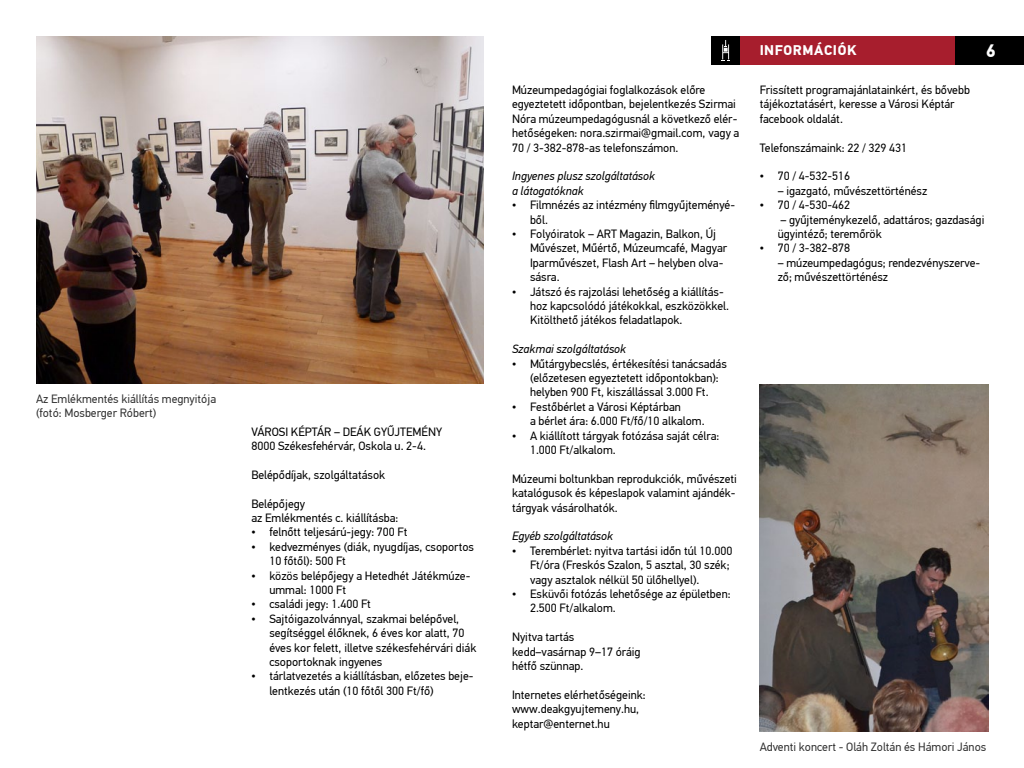
<style>
.page{position:relative;width:1024px;height:768px;background:#fff}
.page>*{position:absolute;margin:0;border:0;box-sizing:border-box;transform-origin:0 0}
.t1{font:700 18px "PF Din Text Pro";color:#fff}
.t2{font:700 14px "PF Din Text Pro";color:#fff}
.t3{font:12px/14.4px "PF Din Text Pro";color:#000}
.t4{font:italic 12px/14.4px "PF Din Text Pro";color:#000}
.s1{font-family:"Times New Roman"}
</style>
<div class="page">
<div style="left:955px;top:36px;width:69px;height:28px;background:#000"></div>
<img style="left:36px;top:36px;width:448px;height:348px">
<div style="left:740px;top:36px;width:215px;height:28px;background:#a71e2d"></div>
<div style="left:711px;top:36px;width:29px;height:28px;background:#000"></div>
<svg style="left:721px;top:40px;width:9px;height:21px"></svg>
<img style="left:760px;top:384px;width:228px;height:348px">
<p class="t3" style="left:36px;top:392px;width:182px">Az Emlékmentés kiállítás megnyitója (fotó: Mosberger Róbert)</p>
<p class="t3" style="left:251px;top:424px;width:178px">VÁROSI KÉPTÁR – DEÁK GYŰJTEMÉNY<br>8000 Székesfehérvár, Oskola u. 2-4.</p>
<p class="t3" style="left:251px;top:468px;width:135px">Belépődíjak, szolgáltatások</p>
<p class="t3" style="left:251px;top:496px;width:149px">Belépőjegy<br>az Emlékmentés c. kiállításba:</p>
<p class="t3" style="left:251px;top:525px;width:158px"><span class="s1">•</span> felnőtt teljesárú-jegy: 700 Ft</p>
<p class="t3" style="left:269px;top:540px;width:206px;text-indent:-18px"><span class="s1">•</span> kedvezményes (diák, nyugdíjas, csoportos<br>10 főtől): 500 Ft</p>
<p class="t3" style="left:269px;top:568px;width:203px;text-indent:-18px"><span class="s1">•</span> közös belépőjegy a Hetedhét Játékmúze&shy;ummal: 1000 Ft</p>
<p class="t3" style="left:251px;top:597px;width:121px"><span class="s1">•</span> családi jegy: 1.400 Ft</p>
<p class="t3" style="left:269px;top:612px;width:209px;text-indent:-18px"><span class="s1">•</span> Sajtóigazolvánnyal, szakmai belépővel, segítséggel élőknek, 6 éves kor alatt, 70 éves kor felett, illetve székesfehérvári diák csoportoknak ingyenes</p>
<p class="t3" style="left:269px;top:669px;width:206px;text-indent:-18px"><span class="s1">•</span> tárlatvezetés a kiállításban, előzetes beje&shy;lentkezés után (10 főtől 300 Ft/fő)</p>
<p class="t3" style="left:512px;top:83px;width:229px">Múzeumpedagógiai foglalkozások előre egyeztetett időpontban, bejelentkezés Szirmai Nóra múzeumpedagógusnál a következő elér&shy;hetőségeken: nora.szirmai@gmail.com, vagy a 70 / 3-382-878-as telefonszámon.</p>
<p class="t4" style="left:512px;top:169px;width:145px">Ingyenes plusz szolgáltatások a látogatóknak</p>
<p class="t3" style="left:530px;top:198px;width:207px;text-indent:-18px"><span class="s1">•</span> Filmnézés az intézmény filmgyűjteményé&shy;ből.</p>
<p class="t3" style="left:530px;top:227px;width:199px;text-indent:-18px"><span class="s1">•</span> Folyóiratok – ART Magazin, Balkon, Új<br>Művészet, Műértő, Múzeumcafé, Magyar<br>Iparművészet, Flash Art – helyben olva&shy;sásra.</p>
<p class="t3" style="left:530px;top:284px;width:201px;text-indent:-18px"><span class="s1">•</span> Játszó és rajzolási lehetőség a kiállítás&shy;hoz kapcsolódó játékokkal, eszközökkel.<br>Kitölthető játékos feladatlapok.</p>
<p class="t4" style="left:512px;top:342px;width:116px">Szakmai szolgáltatások</p>
<p class="t3" style="left:530px;top:356px;width:198px;text-indent:-18px"><span class="s1">•</span> Műtárgybecslés, értékesítési tanácsadás (előzetesen egyeztetett időpontokban): helyben 900 Ft, kiszállással 3.000 Ft.</p>
<p class="t3" style="left:530px;top:400px;width:176px;text-indent:-18px"><span class="s1">•</span> Festőbérlet a Városi Képtárban<br>a bérlet ára: 6.000 Ft/fő/10 alkalom.</p>
<p class="t3" style="left:530px;top:428px;width:191px;text-indent:-18px"><span class="s1">•</span> A kiállított tárgyak fotózása saját célra:<br>1.000 Ft/alkalom.</p>
<p class="t3" style="left:512px;top:472px;width:226px;text-align:justify">Múzeumi boltunkban reprodukciók, művészeti katalógusok és képeslapok valamint ajándék&shy;tárgyak vásárolhatók.</p>
<p class="t4" style="left:512px;top:529px;width:103px">Egyéb szolgáltatások</p>
<p class="t3" style="left:530px;top:544px;width:204px;text-indent:-18px"><span class="s1">•</span> Terembérlet: nyitva tartási időn túl 10.000<br>Ft/óra (Freskós Szalon, 5 asztal, 30 szék; vagy asztalok nélkül 50 ülőhellyel).</p>
<p class="t3" style="left:530px;top:587px;width:202px;text-indent:-18px"><span class="s1">•</span> Esküvői fotózás lehetősége az épületben:<br>2.500 Ft/alkalom.</p>
<p class="t3" style="left:512px;top:630px;width:130px">Nyitva tartás kedd–vasárnap 9–17 óráig hétfő szünnap.</p>
<p class="t3" style="left:512px;top:688px;width:135px">Internetes elérhetőségeink: www.deakgyujtemeny.hu, keptar@enternet.hu</p>
<p class="t2" style="left:760px;top:42px;width:26px">INFORMÁ</p>
<p class="t2" style="left:824px;top:42px;width:18px">CIÓK</p>
<h1 class="t1" style="left:986px;top:40px;width:11px">6</h1>
<p class="t3" style="left:760px;top:83px;width:212px">Frissített programajánlatainkért, és bővebb tájékoztatásért, keresse a Városi Képtár facebook oldalát.</p>
<p class="t3" style="left:760px;top:140px;width:149px">Telefonszámaink: 22 / 329 431</p>
<p class="t3" style="left:760px;top:169px;width:92px"><span class="s1">•</span> 70 / 4-532-516</p>
<p class="t3" style="left:778px;top:184px;width:151px">– igazgató, művészettörténész</p>
<p class="t3" style="left:760px;top:198px;width:92px"><span class="s1">•</span> 70 / 4-530-462</p>
<p class="t3" style="left:778px;top:212px;width:208px">– gyűjteménykezelő, adattáros; gazdasági ügyintéző; teremőrök</p>
<p class="t3" style="left:760px;top:241px;width:92px"><span class="s1">•</span> 70 / 3-382-878</p>
<p class="t3" style="left:778px;top:256px;width:204px">– múzeumpedagógus; rendezvényszerve&shy;ző; művészettörténész</p>
<p class="t3" style="left:760px;top:740px;width:228px">Adventi koncert - Oláh Zoltán és Hámori János</p>
</div>
